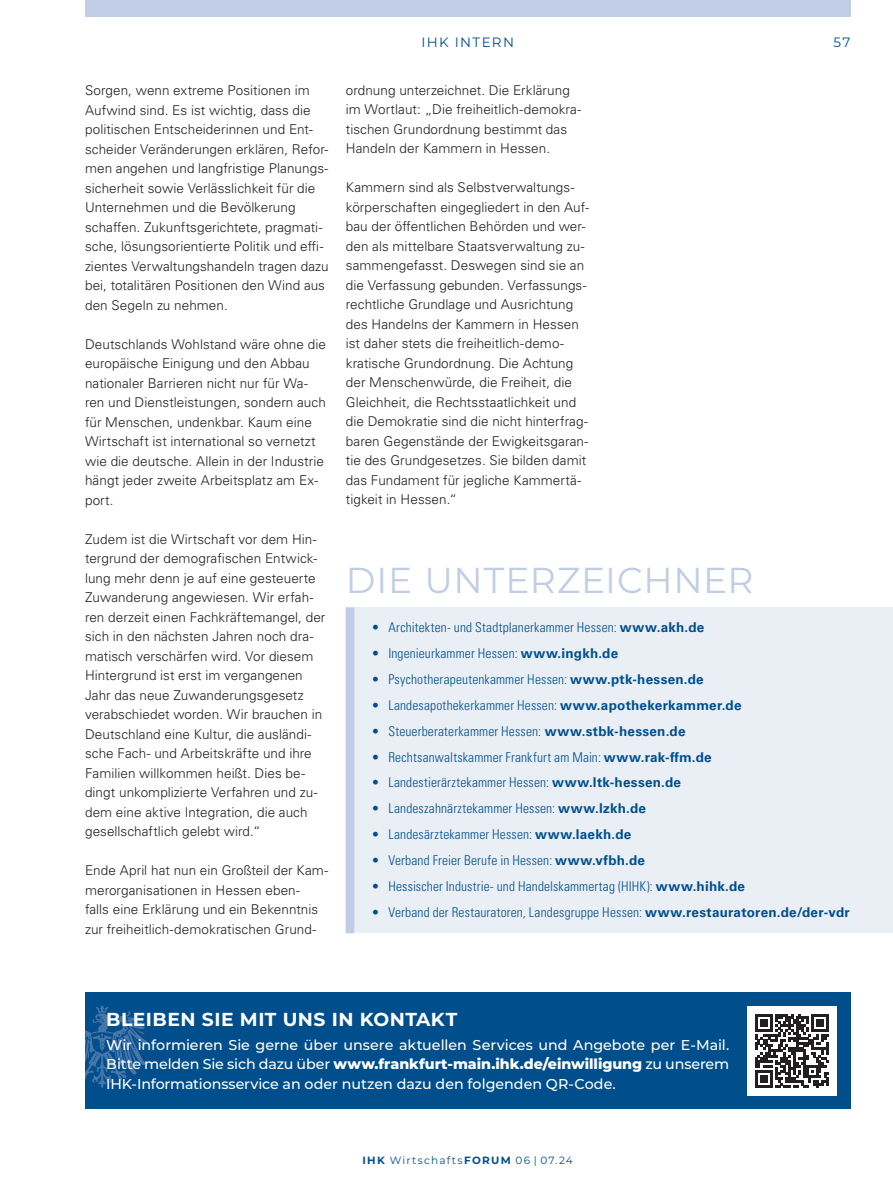
<style>
.page{position:relative;width:893px;height:1191px;background:#fff}
.page>*{position:absolute;margin:0;border:0;box-sizing:border-box;transform-origin:0 0}
.t1{font:36px "Montserrat";letter-spacing:.02em;color:#c0cde4}
.t2{font:700 18.75px "Montserrat";letter-spacing:.025em;color:#fff}
.t3{font:500 14.25px/19.5px "Montserrat";color:#fff;text-align:justify}
.t4{font:300 13.5px/19.5px "Univers LT Pro 45";letter-spacing:.005em;color:#231f20}
.t5{font:300 condensed 13.5px "Univers LT Std";letter-spacing:.01em;color:#004f8c}
.t6{font:13.5px "Montserrat";letter-spacing:.1em;color:#004f8c}
.t7{font:10.5px "Montserrat";letter-spacing:.125em;color:#004f8c}
.s1{font-family:"Univers LT Pro 65";font-weight:700;font-stretch:normal}
.s2{font-weight:800}
.s3{font-weight:700}
</style>
<div class="page">
<div style="left:346px;top:607px;width:547px;height:326px;background:#eaeff6"></div>
<div style="left:346px;top:607px;width:8px;height:326px;background:#c0cde4"></div>
<div style="left:85px;top:992px;width:765px;height:117px;background:#004f8c"></div>
<svg style="left:85px;top:1005px;width:62px;height:83px"></svg>
<div style="left:747px;top:1006px;width:89px;height:89px;background:#fff"></div>
<svg style="left:755px;top:1014px;width:74px;height:73px"></svg>
<div style="left:85px;top:0;width:765px;height:17px;background:#c0cde4"></div>
<p class="t4" style="left:85px;top:80px;width:245px">Sorgen, wenn extreme Positionen im Aufwind sind. Es ist wichtig, dass die politischen Entscheiderinnen und Ent&shy;scheider Veränderungen erklären, Refor&shy;men angehen und langfristige Planungs&shy;sicherheit sowie Verlässlichkeit für die Unternehmen und die Bevölkerung schaffen. Zukunftsgerichtete, pragmati&shy;sche, lösungsorientierte Politik und effi&shy;zientes Verwaltungshandeln tragen dazu bei, totalitären Positionen den Wind aus den Segeln zu nehmen.</p>
<p class="t4" style="left:85px;top:334px;width:242px">Deutschlands Wohlstand wäre ohne die europäische Einigung und den Abbau nationaler Barrieren nicht nur für Wa&shy;ren und Dienstleistungen, sondern auch für Menschen, undenkbar. Kaum eine Wirtschaft ist international so vernetzt wie die deutsche. Allein in der Industrie hängt jeder zweite Arbeitsplatz am Ex&shy;port.</p>
<p class="t4" style="left:85px;top:529px;width:242px">Zudem ist die Wirtschaft vor dem Hin&shy;tergrund der demografischen Entwick&shy;lung mehr denn je auf eine gesteuerte Zuwanderung angewiesen. Wir erfah&shy;ren derzeit einen Fachkräftemangel, der sich in den nächsten Jahren noch dra&shy;matisch verschärfen wird. Vor diesem Hintergrund ist erst im vergangenen Jahr das neue Zuwanderungsgesetz verabschiedet worden. Wir brauchen in Deutschland eine Kultur, die ausländi&shy;sche Fach- und Arbeitskräfte und ihre Familien willkommen heißt. Dies be&shy;dingt unkomplizierte Verfahren und zu&shy;dem eine aktive Integration, die auch gesellschaftlich gelebt wird.“</p>
<p class="t4" style="left:85px;top:860px;width:245px">Ende April hat nun ein Großteil der Kam&shy;merorganisationen in Hessen eben-<br>falls eine Erklärung und ein Bekenntnis zur freiheitlich-demokratischen Grund-</p>
<p class="t6" style="left:421px;top:33px;width:94px">IHK INTERN</p>
<p class="t4" style="left:346px;top:80px;width:237px">ordnung unterzeichnet. Die Erklärung im Wortlaut: „Die freiheitlich-demokra&shy;tischen Grundordnung bestimmt das Handeln der Kammern in Hessen.</p>
<p class="t4" style="left:346px;top:177px;width:245px">Kammern sind als Selbstverwaltungs&shy;körperschaften eingegliedert in den Auf&shy;bau der öffentlichen Behörden und wer&shy;den als mittelbare Staatsverwaltung zu&shy;sammengefasst. Deswegen sind sie an die Verfassung gebunden. Verfassungs&shy;rechtliche Grundlage und Ausrichtung des Handelns der Kammern in Hessen ist daher stets die freiheitlich-demo&shy;kratische Grundordnung. Die Achtung der Menschenwürde, die Freiheit, die Gleichheit, die Rechtsstaatlichkeit und die Demokratie sind die nicht hinterfrag&shy;baren Gegenstände der Ewigkeitsgaran&shy;tie des Grundgesetzes. Sie bilden damit das Fundament für jegliche Kammertä&shy;tigkeit in Hessen.“</p>
<p class="t6" style="left:833px;top:33px;width:19px">57</p>
<h1 class="t1" style="left:346px;top:555px;width:409px">DIE UNTERZEICHNER</h1>
<p class="t5" style="left:371px;top:619px;width:334px">• Architekten- und Stadtplanerkammer Hessen: <span class="s1">www.akh.de</span></p>
<p class="t5" style="left:371px;top:645px;width:248px">• Ingenieurkammer Hessen: <span class="s1">www.ingkh.de</span></p>
<p class="t5" style="left:371px;top:671px;width:334px">• Psychotherapeutenkammer Hessen: <span class="s1">www.ptk-hessen.de</span></p>
<p class="t5" style="left:371px;top:697px;width:372px">• Landesapothekerkammer Hessen: <span class="s1">www.apothekerkammer.de</span></p>
<p class="t5" style="left:371px;top:722px;width:316px">• Steuerberaterkammer Hessen: <span class="s1">www.stbk-hessen.de</span></p>
<p class="t5" style="left:371px;top:748px;width:342px">• Rechtsanwaltskammer Frankfurt am Main: <span class="s1">www.rak-ffm.de</span></p>
<p class="t5" style="left:371px;top:774px;width:311px">• Landestierärztekammer Hessen: <span class="s1">www.ltk-hessen.de</span></p>
<p class="t5" style="left:371px;top:800px;width:276px">• Landeszahnärztekammer Hessen: <span class="s1">www.lzkh.de</span></p>
<p class="t5" style="left:371px;top:826px;width:261px">• Landesärztekammer Hessen: <span class="s1">www.laekh.de</span></p>
<p class="t5" style="left:371px;top:852px;width:275px">• Verband Freier Berufe in Hessen: <span class="s1">www.vfbh.de</span></p>
<p class="t5" style="left:371px;top:878px;width:375px">• Hessischer Industrie- und Handelskammertag (HIHK): <span class="s1">www.hihk.de</span></p>
<p class="t5" style="left:371px;top:904px;width:480px">• Verband der Restauratoren, Landesgruppe Hessen: <span class="s1">www.restauratoren.de/der-vdr</span></p>
<h2 class="t2" style="left:106px;top:1005px;width:353px">BLEIBEN SIE MIT UNS IN KONTAKT</h2>
<p class="t3" style="left:106px;top:1034px;width:624px">Wir informieren Sie gerne über unsere aktuellen Services und Angebote per E-Mail.<br>Bitte melden Sie sich dazu über <span class="s2">www.frankfurt-main.ihk.de/einwilligung</span> zu unserem IHK-Informationsservice an oder nutzen dazu den folgenden QR-Code.</p>
<p class="t7" style="left:363px;top:1152px;width:212px"><span class="s3">IHK</span> Wirtschafts<span class="s3">FORUM</span> 06 | 07.24</p>
</div>
